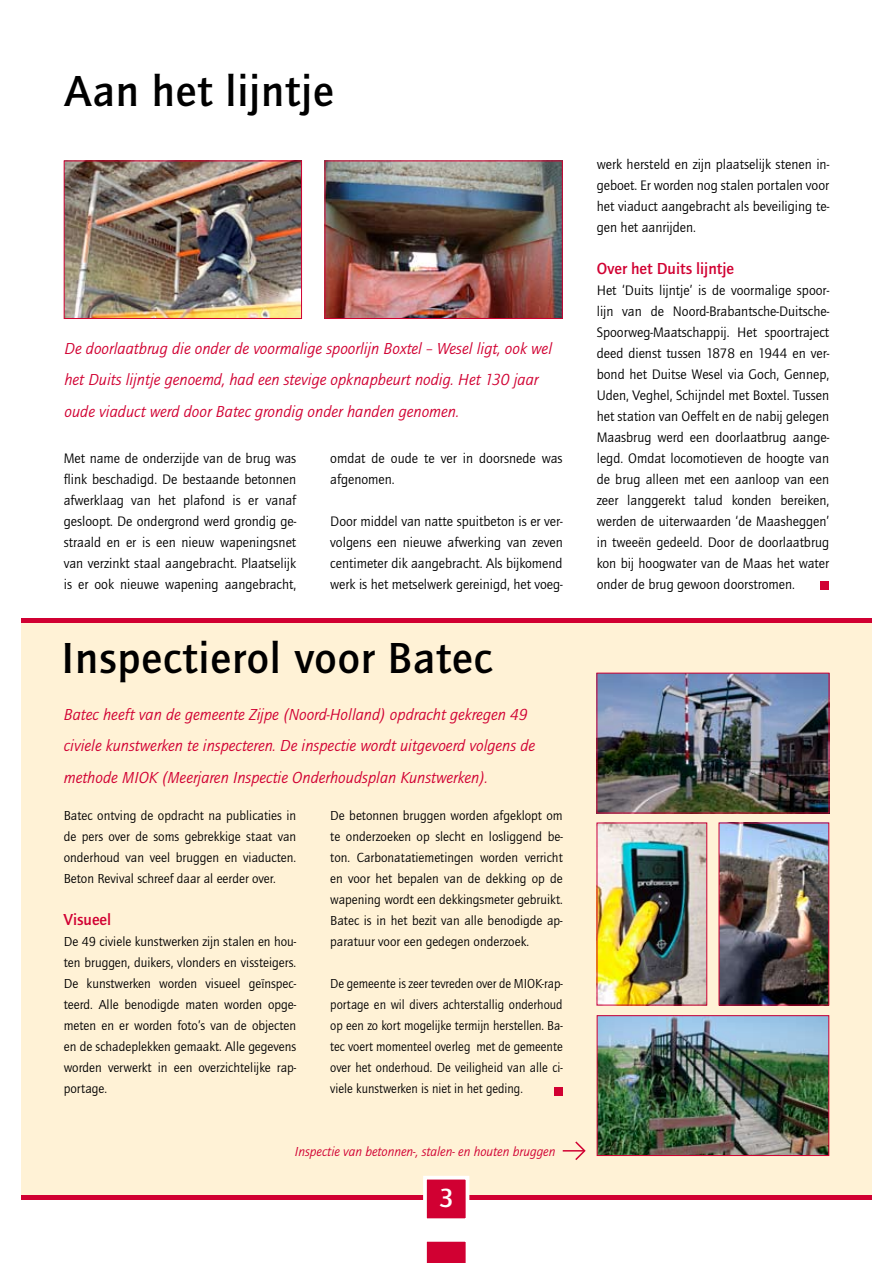
<style>
.page{position:relative;width:893px;height:1263px;background:#fff}
.page>*{position:absolute;margin:0;border:0;box-sizing:border-box;transform-origin:0 0}
.t1{font:700 45px "Quay Itc T";letter-spacing:.02em;color:#000}
.t2{font:700 27px "Quay Itc T";color:#fff}
.t3{font:italic 16.5px/31.5px "Quay Itc T";color:#d10032}
.t4{font:700 16.5px "Quay Itc T";color:#d10032}
.t5{font:14.25px/21px "Quay Itc T";color:#000;text-align:justify}
.t6{font:13.5px/21px "Quay Itc T";color:#000;text-align:justify}
.t7{font:13.5px/21px "Quay Itc T";color:#000;text-align:justify;scale:.96 1}
.t8{font:italic 13.5px "Quay Itc T";color:#d10032}
</style>
<div class="page">
<div style="left:21px;top:619px;width:851px;height:576px;background:#fff2d6"></div>
<hr style="left:21px;top:619px;width:851px;height:4px;background:#d10032">
<svg style="left:426px;top:1241px;width:40px;height:22px"></svg>
<hr style="left:21px;top:1195px;width:851px;height:4px;background:#d10032">
<div style="left:425px;top:1178px;width:42px;height:42px;background:#d10032"></div>
<div style="left:423px;top:1176px;width:46px;height:46px;border:4px solid #fff"></div>
<img style="left:599px;top:1017px;width:228px;height:137px">
<div style="left:597px;top:1015px;width:232px;height:141px;border:1px solid #d10032"></div>
<div style="left:554px;top:1087px;width:9px;height:9px;background:#d10032"></div>
<div style="left:821px;top:581px;width:8px;height:8px;background:#d10032"></div>
<img style="left:327px;top:163px;width:234px;height:154px">
<div style="left:325px;top:161px;width:238px;height:158px;border:1px solid #d10032"></div>
<img style="left:66px;top:163px;width:234px;height:154px">
<div style="left:64px;top:161px;width:238px;height:158px;border:1px solid #d10032"></div>
<img style="left:598px;top:675px;width:229px;height:136px">
<div style="left:596px;top:673px;width:233px;height:140px;border:1px solid #d10032"></div>
<img style="left:721px;top:825px;width:106px;height:178px">
<div style="left:719px;top:823px;width:110px;height:182px;border:1px solid #d10032"></div>
<img style="left:599px;top:825px;width:106px;height:178px">
<svg style="left:563px;top:1141px;width:23px;height:19px"></svg>
<h1 class="t1" style="left:64px;top:65px;width:271px">Aan het lijntje</h1>
<p class="t3" style="left:64px;top:332px;width:489px">De doorlaatbrug die onder de voormalige spoorlijn Boxtel – Wesel ligt, ook wel het Duits lijntje genoemd, had een stevige opknapbeurt nodig. Het 130 jaar oude viaduct werd door Batec grondig onder handen genomen.</p>
<p class="t5" style="left:64px;top:447px;width:234px">Met name de onderzijde van de brug was flink beschadigd. De bestaande betonnen afwerklaag van het plafond is er vanaf gesloopt. De ondergrond werd grondig ge&shy;straald en er is een nieuw wapeningsnet van verzinkt staal aangebracht. Plaatselijk is er ook nieuwe wapening aangebracht,</p>
<p class="t5" style="left:330px;top:447px;width:234px">omdat de oude te ver in doorsnede was afgenomen.</p>
<p class="t5" style="left:330px;top:510px;width:234px">Door middel van natte spuitbeton is er ver&shy;volgens een nieuwe afwerking van zeven centimeter dik aangebracht. Als bijkomend werk is het metselwerk gereinigd, het voeg-</p>
<h1 class="t1" style="left:61px;top:632px;width:432px">Inspectierol voor Batec</h1>
<p class="t3" style="left:64px;top:698px;width:473px">Batec heeft van de gemeente Zijpe (Noord-Holland) opdracht gekregen 49 civiele kunstwerken te inspecteren. De inspectie wordt uitgevoerd volgens de methode MIOK (Meerjaren Inspectie Onderhoudsplan Kunstwerken).</p>
<p class="t6" style="left:64px;top:805px;width:234px">Batec ontving de opdracht na publicaties in de pers over de soms gebrekkige staat van onderhoud van veel bruggen en viaducten.<br>Beton Revival schreef daar al eerder over.</p>
<p class="t4" style="left:64px;top:910px;width:49px">Visueel</p>
<p class="t6" style="left:64px;top:931px;width:234px">De 49 civiele kunstwerken zijn stalen en hou&shy;ten bruggen, duikers, vlonders en vissteigers.<br>De kunstwerken worden visueel geïnspec&shy;teerd. Alle benodigde maten worden opge&shy;meten en er worden foto’s van de objecten en de schadeplekken gemaakt. Alle gegevens worden verwerkt in een overzichtelijke rap&shy;portage.</p>
<p class="t6" style="left:330px;top:805px;width:234px">De betonnen bruggen worden afgeklopt om te onderzoeken op slecht en losliggend be&shy;ton. Carbonatatiemetingen worden verricht en voor het bepalen van de dekking op de wapening wordt een dekkingsmeter gebruikt.<br>Batec is in het bezit van alle benodigde ap&shy;paratuur voor een gedegen onderzoek.</p>
<p class="t7" style="left:330px;top:973px;width:244px">De gemeente is zeer tevreden over de MIOK-rap&shy;portage en wil divers achterstallig onderhoud op een zo kort mogelijke termijn herstellen. Ba&shy;tec voert momenteel overleg met de gemeente over het onderhoud. De veiligheid van alle ci&shy;viele kunstwerken is niet in het geding.</p>
<p class="t8" style="left:295px;top:1143px;width:262px">Inspectie van betonnen-, stalen- en houten bruggen</p>
<h2 class="t2" style="left:439px;top:1182px;width:16px">3</h2>
<p class="t5" style="left:597px;top:153px;width:234px">werk hersteld en zijn plaatselijk stenen in&shy;geboet. Er worden nog stalen portalen voor het viaduct aangebracht als beveiliging te&shy;gen het aanrijden.</p>
<p class="t4" style="left:597px;top:259px;width:139px">Over het Duits lijntje</p>
<p class="t5" style="left:597px;top:279px;width:234px">Het ‘Duits lijntje’ is de voormalige spoor&shy;lijn van de Noord-Brabantsche-Duitsche-Spoorweg-Maatschappij. Het spoortraject deed dienst tussen 1878 en 1944 en ver&shy;bond het Duitse Wesel via Goch, Gennep, Uden, Veghel, Schijndel met Boxtel. Tussen het station van Oeffelt en de nabij gelegen Maasbrug werd een doorlaatbrug aange&shy;legd. Omdat locomotieven de hoogte van de brug alleen met een aanloop van een zeer langgerekt talud konden bereiken, werden de uiterwaarden ‘de Maasheggen’ in tweeën gedeeld. Door de doorlaatbrug kon bij hoogwater van de Maas het water onder de brug gewoon doorstromen.</p>
</div>
